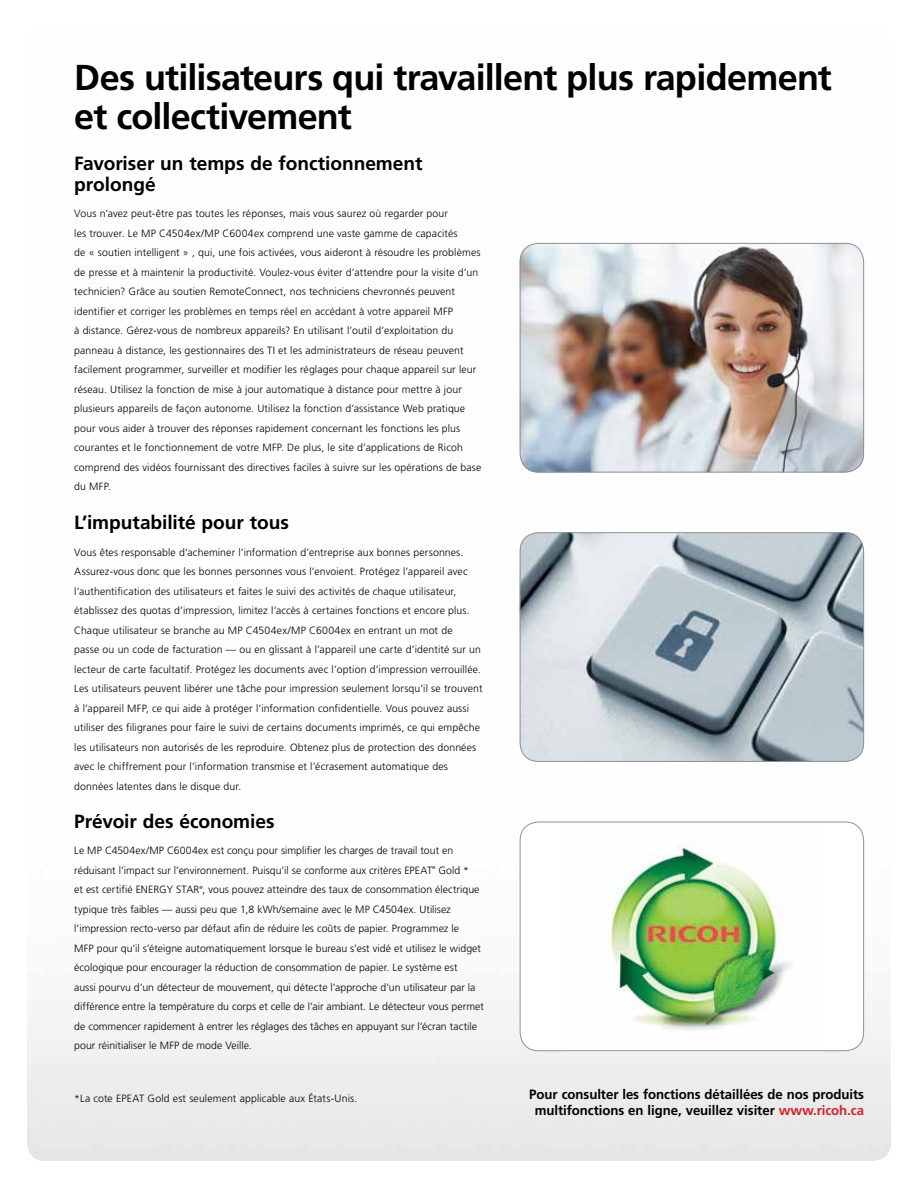
<style>
.page{position:relative;width:918px;height:1188px;background:#fff}
.page>*{position:absolute;margin:0;border:0;box-sizing:border-box;transform-origin:0 0}
.t1{font:700 36px/39px "Frutiger LT Std";letter-spacing:-.02em;color:#000}
.t2{font:700 19.2px/21px "Frutiger LT Std";letter-spacing:-.005em;color:#000}
.t3{font:700 13.5px/16.5px "Frutiger LT Std";letter-spacing:-.005em;color:#000;text-align:center}
.t4{font:300 10.5px/19.5px "Frutiger LT Std";letter-spacing:.01em;color:#000}
.t5{font:300 4.2px "Frutiger LT Std";color:#000}
.s1{color:#d2232a}
</style>
<div class="page">
<img style="left:520px;top:243px;width:344px;height:229px">
<div style="left:520px;top:243px;width:344px;height:229px;border:1px solid #8e9390;border-radius:19px"></div>
<img style="left:609px;top:845px;width:183px;height:185px">
<div style="left:520px;top:822px;width:344px;height:229px;border:1px solid #8e9390;border-radius:19px"></div>
<img style="left:520px;top:532px;width:344px;height:230px">
<div style="left:520px;top:532px;width:344px;height:230px;border:1px solid #8e9390;border-radius:19px"></div>
<h1 class="t1" style="left:74px;top:58px;width:759px">Des utilisateurs qui travaillent plus rapidement et collectivement</h1>
<h2 class="t2" style="left:74px;top:153px;width:350px">Favoriser un temps de fonctionnement prolongé</h2>
<p class="t4" style="left:74px;top:204px;width:409px">Vous n’avez peut-être pas toutes les réponses, mais vous saurez où regarder pour<br>les trouver. Le MP C4504ex/MP C6004ex comprend une vaste gamme de capacités<br>de « soutien intelligent » , qui, une fois activées, vous aideront à résoudre les problèmes de presse et à maintenir la productivité. Voulez-vous éviter d’attendre pour la visite d’un technicien? Grâce au soutien RemoteConnect, nos techniciens chevronnés peuvent identifier et corriger les problèmes en temps réel en accédant à votre appareil MFP<br>à distance. Gérez-vous de nombreux appareils? En utilisant l’outil d’exploitation du panneau à distance, les gestionnaires des TI et les administrateurs de réseau peuvent facilement programmer, surveiller et modifier les réglages pour chaque appareil sur leur réseau. Utilisez la fonction de mise à jour automatique à distance pour mettre à jour plusieurs appareils de façon autonome. Utilisez la fonction d’assistance Web pratique pour vous aider à trouver des réponses rapidement concernant les fonctions les plus courantes et le fonctionnement de votre MFP. De plus, le site d’applications de Ricoh comprend des vidéos fournissant des directives faciles à suivre sur les opérations de base du MFP.</p>
<h2 class="t2" style="left:74px;top:512px;width:216px">L’imputabilité pour tous</h2>
<p class="t4" style="left:74px;top:542px;width:410px">Vous êtes responsable d’acheminer l’information d’entreprise aux bonnes personnes.<br>Assurez-vous donc que les bonnes personnes vous l’envoient. Protégez l’appareil avec l’authentification des utilisateurs et faites le suivi des activités de chaque utilisateur, établissez des quotas d’impression, limitez l’accès à certaines fonctions et encore plus.<br>Chaque utilisateur se branche au MP C4504ex/MP C6004ex en entrant un mot de<br>passe ou un code de facturation — ou en glissant à l’appareil une carte d’identité sur un lecteur de carte facultatif. Protégez les documents avec l’option d’impression verrouillée.<br>Les utilisateurs peuvent libérer une tâche pour impression seulement lorsqu’il se trouvent à l’appareil MFP, ce qui aide à protéger l’information confidentielle. Vous pouvez aussi utiliser des filigranes pour faire le suivi de certains documents imprimés, ce qui empêche les utilisateurs non autorisés de les reproduire. Obtenez plus de protection des données avec le chiffrement pour l’information transmise et l’écrasement automatique des données latentes dans le disque dur.</p>
<h2 class="t2" style="left:74px;top:811px;width:202px">Prévoir des économies</h2>
<p class="t4" style="left:74px;top:841px;width:381px">Le MP C4504ex/MP C6004ex est conçu pour simplifier les charges de travail tout en réduisant l’impact sur l’environnement. Puisqu’il se conforme aux critères EPEAT</p>
<p class="t4" style="left:74px;top:861px;width:407px;text-indent:364px">Gold * et est certifié ENERGY STAR , vous pouvez atteindre des taux de consommation électrique</p>
<p class="t5" style="left:432px;top:866px;width:5px">®</p>
<p class="t5" style="left:199px;top:885px;width:5px">®</p>
<p class="t4" style="left:74px;top:900px;width:411px">typique très faibles — aussi peu que 1,8 kWh/semaine avec le MP C4504ex. Utilisez l’impression recto-verso par défaut afin de réduire les coûts de papier. Programmez le<br>MFP pour qu’il s’éteigne automatiquement lorsque le bureau s’est vidé et utilisez le widget écologique pour encourager la réduction de consommation de papier. Le système est<br>aussi pourvu d’un détecteur de mouvement, qui détecte l’approche d’un utilisateur par la différence entre la température du corps et celle de l’air ambiant. Le détecteur vous permet de commencer rapidement à entrer les réglages des tâches en appuyant sur l’écran tactile pour réinitialiser le MFP de mode Veille.</p>
<p class="t4" style="left:74px;top:1088px;width:285px">*La cote EPEAT Gold est seulement applicable aux États-Unis.</p>
<p class="t3" style="left:529px;top:1086px;width:336px">Pour consulter les fonctions détaillées de nos produits multifonctions en ligne, veuillez visiter <span class="s1">www.ricoh.ca</span></p>
</div>
